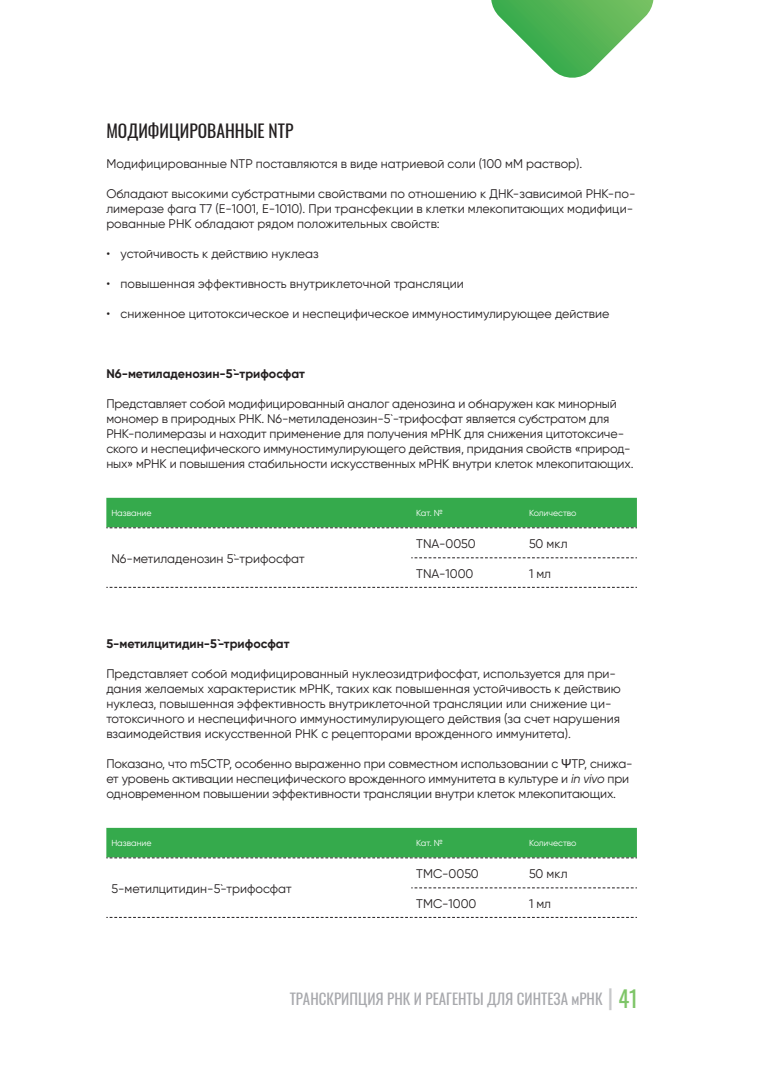
<style>
.page{position:relative;width:780px;height:1088px;background:#fff}
.page>*{position:absolute;margin:0;border:0;box-sizing:border-box;transform-origin:0 0}
.t1{font:17.5px "Oswald";color:#231f20}
.t2{font:15px "Oswald";color:#a8a9ad}
.t3{font:12.5px/15px "Gilroy";letter-spacing:-.01em;color:#231f20}
.t4{font:700 12.5px "Gilroy";color:#231f20}
.t5{font:8.75px "Gilroy";color:#fff}
.s1{font-family:"Arial"}
.s2{font-style:italic}
.s3{font-size:22.5px;color:#c7c8ca}
.s4{font-size:22.5px;color:#7ec568}
</style>
<div class="page">
<svg style="left:411px;top:557px;width:226px;height:1px"></svg>
<svg style="left:106px;top:587px;width:531px;height:1px"></svg>
<div style="left:106px;top:498px;width:531px;height:30px;background:#35aa4c"></div>
<svg style="left:411px;top:887px;width:226px;height:1px"></svg>
<svg style="left:106px;top:917px;width:531px;height:1px"></svg>
<div style="left:106px;top:828px;width:531px;height:30px;background:#35aa4c"></div>
<svg style="left:491px;top:0;width:162px;height:78px"></svg>
<h1 class="t1" style="left:106px;top:115px;width:189px">МОДИФИЦИРОВАННЫЕ NTP</h1>
<p class="t3" style="left:106px;top:156px;width:477px">Модифицированные NTP поставляются в виде натриевой соли (100 мM раствор).</p>
<p class="t3" style="left:106px;top:186px;width:530px">Обладают высокими субстратными свойствами по отношению к ДНК-зависимой РНК-по&shy;лимеразе фага Т7 (E-1001, E-1010). При трансфекции в клетки млекопитающих модифици&shy;рованные РНК обладают рядом положительных свойств:</p>
<p class="t3" style="left:106px;top:246px;width:214px">• устойчивость к действию нуклеаз</p>
<p class="t3" style="left:106px;top:276px;width:359px">• повышенная эффективность внутриклеточной трансляции</p>
<p class="t3" style="left:106px;top:306px;width:504px">• сниженное цитотоксическое и неспецифическое иммуностимулирующее действие</p>
<p class="t4" style="left:106px;top:366px;width:200px">N6-метиладенозин-5`-трифосфат</p>
<p class="t3" style="left:106px;top:396px;width:528px">Представляет собой модифицированный аналог аденозина и обнаружен как минорный мономер в природных РНК. N6-метиладенозин-5`-трифосфат является субстратом для РНК-полимеразы и находит применение для получения мРНК для снижения цитотоксиче&shy;ского и неспецифического иммуностимулирующего действия, придания свойств «природ&shy;ных» мРНК и повышения стабильности искусственных мРНК внутри клеток млекопитающих.</p>
<p class="t5" style="left:111px;top:508px;width:42px">Название</p>
<p class="t5" style="left:416px;top:508px;width:28px">Кат. №</p>
<p class="t5" style="left:529px;top:508px;width:49px">Количество</p>
<p class="t3" style="left:111px;top:551px;width:195px">N6-метиладенозин 5`-трифосфат</p>
<p class="t3" style="left:416px;top:536px;width:61px">TNA-0050</p>
<p class="t3" style="left:529px;top:536px;width:40px">50 мкл</p>
<p class="t3" style="left:416px;top:566px;width:59px">TNA-1000</p>
<p class="t3" style="left:529px;top:566px;width:24px">1 мл</p>
<p class="t4" style="left:106px;top:636px;width:185px">5-метилцитидин-5`-трифосфат</p>
<p class="t3" style="left:106px;top:666px;width:516px">Представляет собой модифицированный нуклеозидтрифосфат, используется для при&shy;дания желаемых характеристик мРНК, таких как повышенная устойчивость к действию нуклеаз, повышенная эффективность внутриклеточной трансляции или снижение ци&shy;тотоксичного и неспецифичного иммуностимулирующего действия (за счет нарушения взаимодействия искусственной РНК с рецепторами врожденного иммунитета).</p>
<p class="t3" style="left:106px;top:756px;width:528px">Показано, что m5CTP, особенно выраженно при совместном использовании с <span class="s1">Ψ</span>TP, снижа&shy;ет уровень активации неспецифического врожденного иммунитета в культуре и <span class="s2">in vivo</span> при одновременном повышении эффективности трансляции внутри клеток млекопитающих.</p>
<p class="t5" style="left:111px;top:838px;width:42px">Название</p>
<p class="t5" style="left:416px;top:838px;width:28px">Кат. №</p>
<p class="t5" style="left:529px;top:838px;width:49px">Количество</p>
<p class="t3" style="left:111px;top:881px;width:182px">5-метилцитидин-5`-трифосфат</p>
<p class="t3" style="left:416px;top:866px;width:64px">TMC-0050</p>
<p class="t3" style="left:529px;top:866px;width:40px">50 мкл</p>
<p class="t3" style="left:416px;top:896px;width:62px">TMC-1000</p>
<p class="t3" style="left:529px;top:896px;width:24px">1 мл</p>
<p class="t2" style="left:290px;top:986px;width:350px">ТРАНСКРИПЦИЯ РНК И РЕАГЕНТЫ ДЛЯ СИНТЕЗА мРНК <span class="s3">|</span> <span class="s4">41</span></p>
</div>
